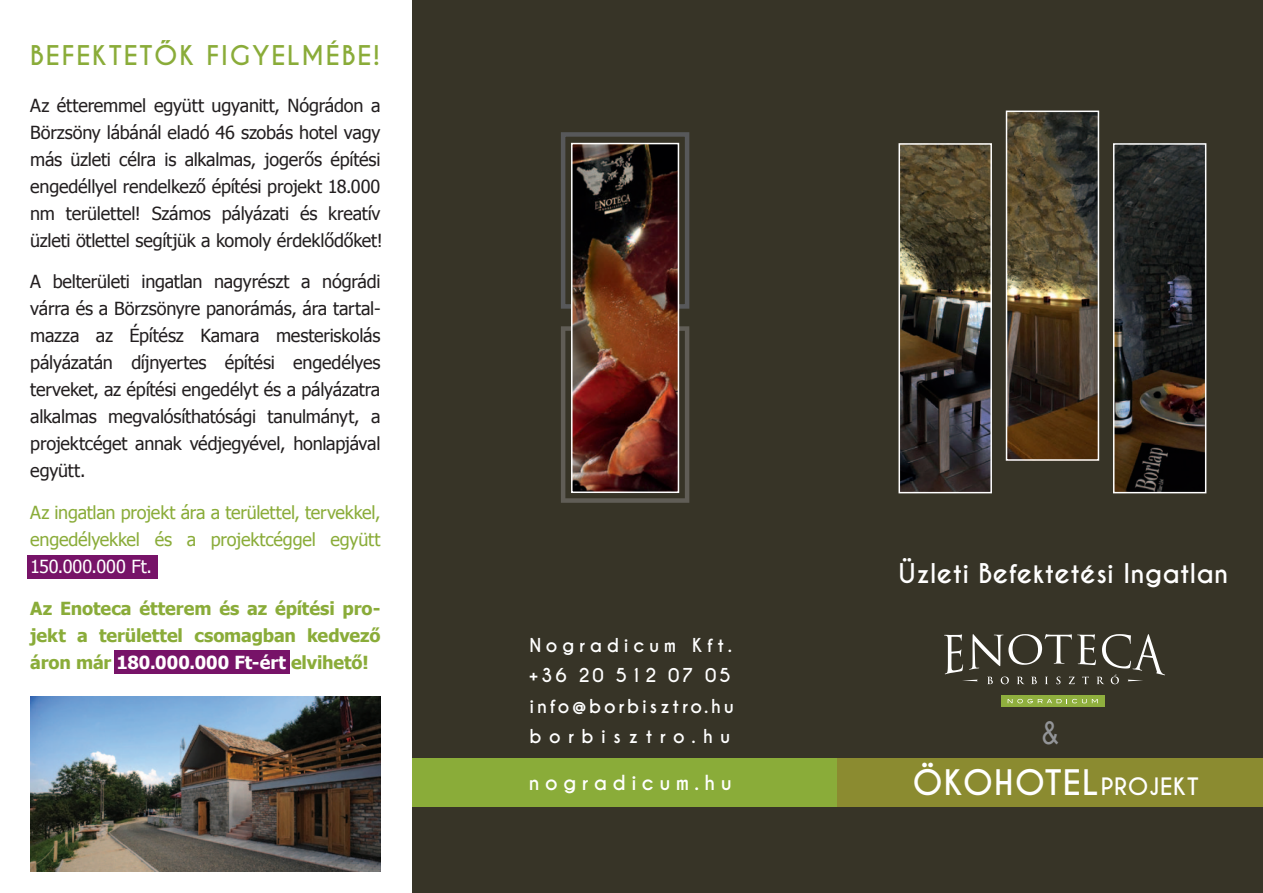
<style>
.page{position:relative;width:1263px;height:893px;background:#fff}
.page>*{position:absolute;margin:0;border:0;box-sizing:border-box;transform-origin:0 0}
.t1{font:700 33px "Caviar Dreams";letter-spacing:.03em;color:#fff}
.t2{font:31.2px "Arial Narrow";color:#939598}
.t3{font:700 25.5px "Caviar Dreams";letter-spacing:.01em;color:#fff}
.t4{font:700 25.5px "Caviar Dreams";letter-spacing:.065em;color:#8aac39}
.t5{font:700 19.5px "Caviar Dreams";letter-spacing:.28em;color:#fff}
.t6{font:18px/27px "Tahoma";letter-spacing:-.01em;color:#231f20}
.t7{font:700 18px/27px "Tahoma";letter-spacing:-.005em;color:#8aac39;text-align:justify}
.t8{font:18px/27px "Tahoma";letter-spacing:-.01em;color:#8aac39}
.t9{font:700 18px/30.6px "Caviar Dreams";letter-spacing:.15em;color:#fff}
.t10{font:700 18px/30.6px "Caviar Dreams";letter-spacing:.26em;color:#fff}
.t11{font:18px "Tahoma";color:#fff}
.s1{color:#fff}
.s2{font-size:22.5px}
</style>
<div class="page">
<div style="left:114px;top:651px;width:176px;height:23px;background:#771368"></div>
<div style="left:28px;top:555px;width:130px;height:23px;background:#771368"></div>
<div style="left:412px;top:0;width:851px;height:893px;background:#373427"></div>
<div style="left:561px;top:132px;width:128px;height:177px;border:4px solid #57585a"></div>
<svg style="left:561px;top:326px;width:128px;height:177px"></svg>
<div style="left:412px;top:758px;width:426px;height:48px;background:#8aac39"></div>
<div style="left:838px;top:758px;width:425px;height:48px;background:#8b8b30"></div>
<img style="left:574px;top:146px;width:102px;height:344px">
<div style="left:571px;top:143px;width:108px;height:350px;border:2px solid #fff"></div>
<img style="left:901px;top:146px;width:88px;height:344px">
<div style="left:898px;top:143px;width:94px;height:350px;border:2px solid #fff"></div>
<img style="left:1009px;top:114px;width:87px;height:344px">
<div style="left:1006px;top:111px;width:93px;height:350px;border:2px solid #fff"></div>
<img style="left:1116px;top:146px;width:87px;height:344px">
<div style="left:1113px;top:143px;width:93px;height:350px;border:2px solid #fff"></div>
<div style="left:1001px;top:695px;width:103px;height:12px;background:#8faf3e"></div>
<svg style="left:1008px;top:699px;width:90px;height:4px"></svg>
<svg style="left:944px;top:634px;width:221px;height:50px"></svg>
<img style="left:30px;top:697px;width:350px;height:175px">
<h3 class="t4" style="left:30px;top:40px;width:351px">BEFEKTETŐK FIGYELMÉBE!</h3>
<p class="t6" style="left:30px;top:91px;width:354px">Az étteremmel együtt ugyanitt, Nógrádon a Börzsöny lábánál eladó 46 szobás hotel vagy más üzleti célra is alkalmas, jogerős építési engedéllyel rendelkező építési projekt 18.000 nm területtel! Számos pályázati és kreatív üzleti ötlettel segítjük a komoly érdeklődőket!</p>
<p class="t6" style="left:30px;top:268px;width:352px;text-align:justify">A belterületi ingatlan nagyrészt a nógrádi várra és a Börzsönyre panorámás, ára tartal&shy;mazza az Építész Kamara mesteriskolás pályázatán díjnyertes építési engedélyes terveket, az építési engedélyt és a pályázatra alkalmas megvalósíthatósági tanulmányt, a projektcéget annak védjegyével, honlapjával együtt.</p>
<p class="t8" style="left:30px;top:498px;width:352px">Az ingatlan projekt ára a területtel, tervekkel, engedélyekkel és a projektcéggel együtt</p>
<p class="t11" style="left:30px;top:554px;width:123px">150.000.000 Ft.</p>
<p class="t7" style="left:30px;top:594px;width:352px">Az Enoteca étterem és az építési pro&shy;jekt a területtel csomagban kedvező áron már <span class="s1">180.000.000 Ft-ért</span> elvihető!</p>
<p class="t10" style="left:529px;top:630px;width:205px">Nogradicum Kft. +36 20 512 07 05</p>
<p class="t9" style="left:529px;top:691px;width:206px">info@borbisztro.hu borbisztro.hu</p>
<p class="t5" style="left:529px;top:770px;width:204px">nogradicum.hu</p>
<h3 class="t3" style="left:898px;top:558px;width:331px">Üzleti Befektetési Ingatlan</h3>
<h2 class="t2" style="left:1042px;top:710px;width:19px">&amp;</h2>
<h1 class="t1" style="left:912px;top:762px;width:288px">ÖKOHOTEL<span class="s2">PROJEKT</span></h1>
</div>
